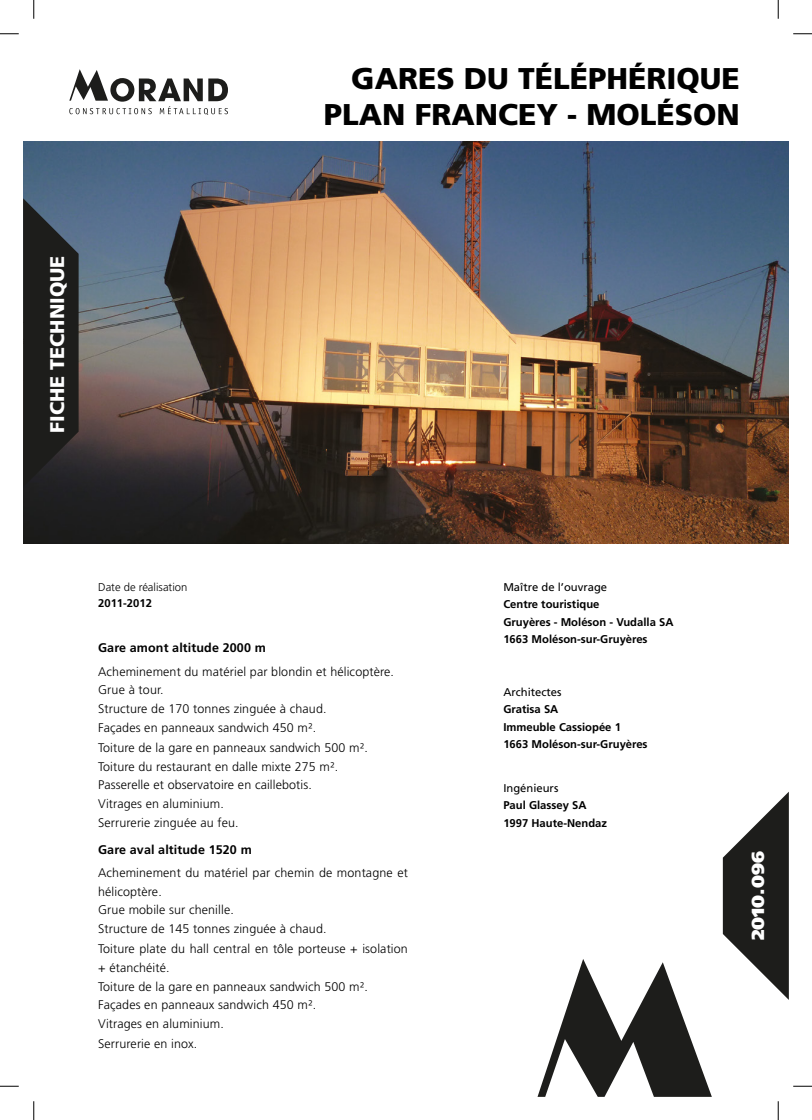
<style>
.page{position:relative;width:812px;height:1120px;background:#fff}
.page>*{position:absolute;margin:0;border:0;box-sizing:border-box;transform-origin:0 0}
.t1{font:900 30px/36.2px "Frutiger LT Std";color:#000;text-align:right}
.t2{font:900 19.75px "Frutiger";color:#fff}
.t3{font:900 17.5px "Frutiger";color:#fff}
.t4{font:300 12.5px/18.8px "Frutiger LT Std";letter-spacing:.01em;color:#000}
.t5{font:700 12.5px "Frutiger LT Std";letter-spacing:.01em;color:#000}
.t6{font:700 11.25px/17.5px "Frutiger LT Std";color:#000}
.t7{font:11.25px "Frutiger LT Std";color:#000}
.t8{font:300 11.25px "Frutiger LT Std";color:#000}
</style>
<div class="page">
<img style="left:23px;top:141px;width:765px;height:402px">
<svg style="left:537px;top:959px;width:175px;height:138px"></svg>
<svg style="left:23px;top:198px;width:56px;height:289px;background:#232627"></svg>
<svg style="left:722px;top:792px;width:66px;height:207px"></svg>
<svg style="left:69px;top:69px;width:159px;height:46px"></svg>
<svg style="left:0;top:33px;width:19px;height:2px"></svg>
<svg style="left:793px;top:33px;width:19px;height:2px"></svg>
<svg style="left:0;top:1085px;width:19px;height:2px"></svg>
<svg style="left:793px;top:1085px;width:19px;height:2px"></svg>
<svg style="left:33px;top:0;width:2px;height:19px"></svg>
<svg style="left:33px;top:1101px;width:2px;height:19px"></svg>
<svg style="left:777px;top:0;width:2px;height:19px"></svg>
<svg style="left:777px;top:1101px;width:2px;height:19px"></svg>
<h2 class="t2" style="left:45px;top:433px;width:179px;rotate:-90deg">FICHE TECHNIQUE</h2>
<h1 class="t1" style="left:324px;top:60px;width:417px">GARES DU TÉLÉPHÉRIQUE<br>PLAN FRANCEY - MOLÉSON</h1>
<p class="t8" style="left:98px;top:580px;width:91px">Date de réalisation</p>
<p class="t6" style="left:98px;top:594px;width:55px">2011-2012</p>
<p class="t5" style="left:98px;top:640px;width:169px">Gare amont altitude 2000 m</p>
<p class="t4" style="left:98px;top:662px;width:297px">Acheminement du matériel par blondin et hélicoptère.<br>Grue à tour.<br>Structure de 170 tonnes zinguée à chaud.<br>Façades en panneaux sandwich 450 m².</p>
<p class="t4" style="left:98px;top:738px;width:271px">Toiture de la gare en panneaux sandwich 500 m².<br>Toiture du restaurant en dalle mixte 275 m².<br>Passerelle et observatoire en caillebotis.<br>Vitrages en aluminium.<br>Serrurerie zinguée au feu.</p>
<p class="t5" style="left:98px;top:843px;width:155px">Gare aval altitude 1520 m</p>
<p class="t4" style="left:98px;top:863px;width:311px">Acheminement du matériel par chemin de montagne et hélicoptère.<br>Grue mobile sur chenille.<br>Structure de 145 tonnes zinguée à chaud.</p>
<p class="t4" style="left:98px;top:939px;width:311px">Toiture plate du hall central en tôle porteuse + isolation + étanchéité.<br>Toiture de la gare en panneaux sandwich 500 m².<br>Façades en panneaux sandwich 450 m².<br>Vitrages en aluminium.</p>
<p class="t4" style="left:98px;top:1034px;width:101px">Serrurerie en inox.</p>
<p class="t7" style="left:503px;top:580px;width:105px">Maître de l’ouvrage</p>
<p class="t6" style="left:503px;top:595px;width:172px">Centre touristique<br>Gruyères - Moléson - Vudalla SA<br>1663 Moléson-sur-Gruyères</p>
<p class="t7" style="left:503px;top:685px;width:60px">Architectes</p>
<p class="t6" style="left:503px;top:700px;width:146px">Gratisa SA<br>Immeuble Cassiopée 1<br>1663 Moléson-sur-Gruyères</p>
<p class="t7" style="left:503px;top:781px;width:57px">Ingénieurs</p>
<p class="t6" style="left:503px;top:797px;width:105px">Paul Glassey SA<br>1997 Haute-Nendaz</p>
<h3 class="t3" style="left:747px;top:940px;width:90px;rotate:-90deg">2010.096</h3>
</div>
